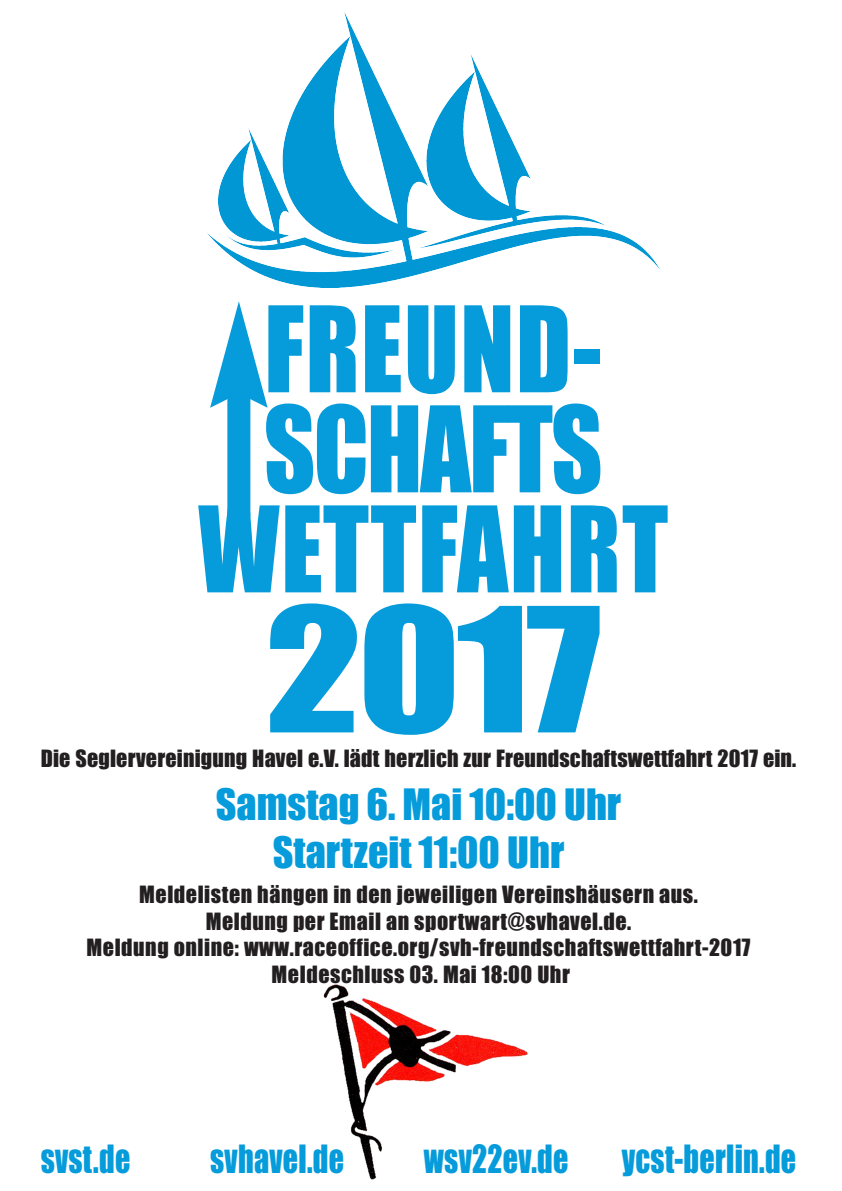
<style>
.page{position:relative;width:842px;height:1191px;background:#fff}
.page>*{position:absolute;margin:0;border:0;box-sizing:border-box;transform-origin:0 0}
.t1{font:160px "Impact";color:#069bda;scale:1.2 1}
.t2{font:110px/100px "Impact";letter-spacing:.015em;color:#069bda;text-align:center;scale:.91 1}
.t3{font:40px/48px "Impact";color:#069bda;text-align:center}
.t4{font:36px "Impact";letter-spacing:.01em;color:#069bda;scale:.83 1}
.t5{font:22px/26.4px "Impact";letter-spacing:.025em;color:#231f20;text-align:center}
</style>
<div class="page">
<img style="left:323px;top:984px;width:205px;height:196px">
<img style="left:207px;top:12px;width:453px;height:276px">
<div style="left:227px;top:388px;width:23px;height:128px;background:#069bda"></div>
<svg style="left:210px;top:301px;width:58px;height:107px"></svg>
<h2 class="t2" style="left:198px;top:304px;width:518px">FREUND-<br>SCHAFTS<br>WETTFAHRT</h2>
<h1 class="t1" style="left:265px;top:583px;width:282px">2017</h1>
<p class="t5" style="left:41px;top:746px;width:757px">Die Seglervereinigung Havel e.V. lädt herzlich zur Freundschaftswettfahrt 2017 ein.</p>
<h3 class="t3" style="left:216px;top:782px;width:407px">Samstag 6. Mai 10:00 Uhr<br>Startzeit 11:00 Uhr</h3>
<p class="t5" style="left:87px;top:882px;width:665px">Meldelisten hängen in den jeweiligen Vereinshäusern aus.<br>Meldung per Email an sportwart@svhavel.de.<br>Meldung online: www.raceoffice.org/svh-freundschaftswettfahrt-2017<br>Meldeschluss 03. Mai 18:00 Uhr</p>
<h3 class="t4" style="left:41px;top:1139px;width:109px">svst.de</h3>
<h3 class="t4" style="left:210px;top:1139px;width:163px">svhavel.de</h3>
<h3 class="t4" style="left:424px;top:1139px;width:176px">wsv22ev.de</h3>
<h3 class="t4" style="left:622px;top:1139px;width:212px">ycst-berlin.de</h3>
</div>
